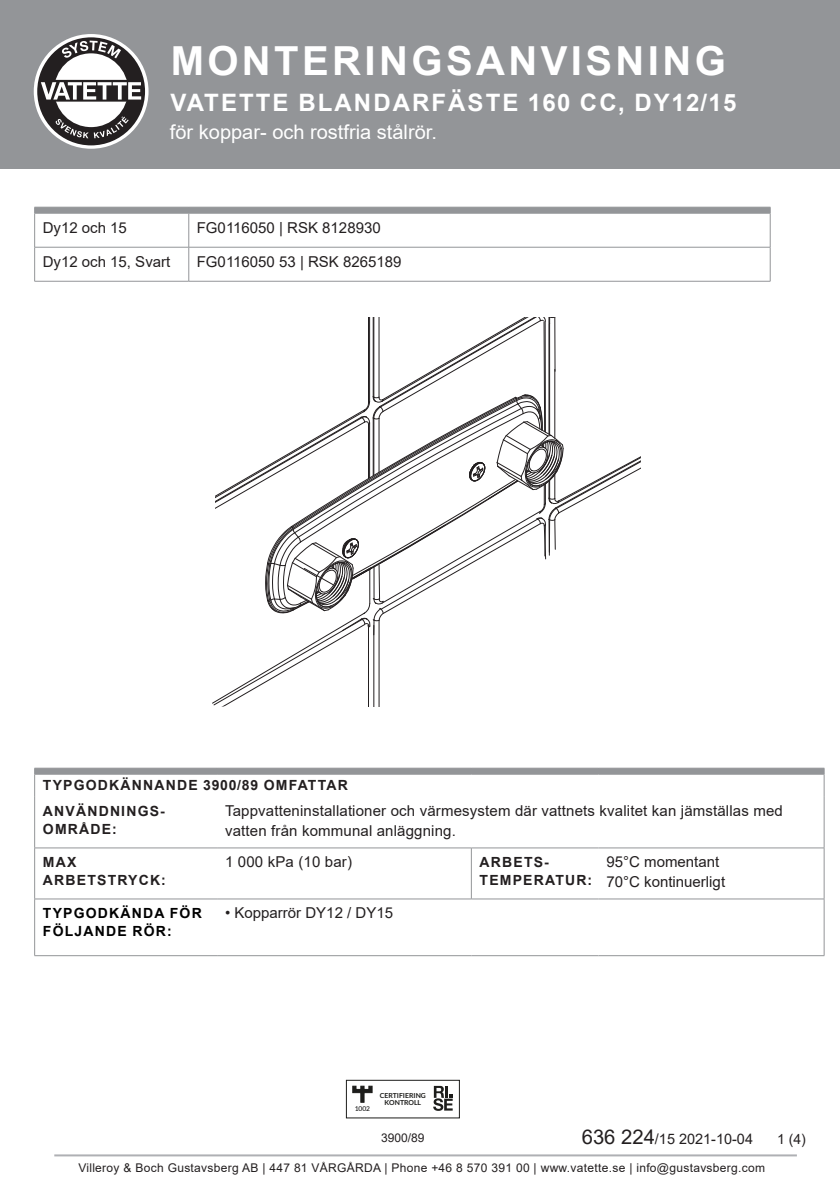
<style>
.page{position:relative;width:840px;height:1191px;background:#fff}
.page>*{position:absolute;margin:0;border:0;box-sizing:border-box;transform-origin:0 0}
.t1{font:700 40px "Arial";letter-spacing:.085em;color:#fff}
.t2{font:700 24px "Arial";letter-spacing:.085em;color:#fff}
.t3{font:20px "Arial";color:#fff}
.t4{font:15px/20px "Arial";letter-spacing:.01em;color:#231f20}
.t5{font:14.4px "Arial";color:#231f20}
.t6{font:700 14px "Arial";letter-spacing:.085em;color:#231f20}
.t7{font:700 14px/18px "Arial";letter-spacing:.085em;color:#000}
.t8{font:14px "Arial";color:#231f20}
.t9{font:12px "Arial";letter-spacing:.025em;color:#231f20}
.t10{font:700 7px/6.4px "Lato";color:#1d1d1b;text-align:center}
.t11{font:6.6px "Lato";color:#000}
.s1{font-size:20.2px}
</style>
<div class="page">
<div style="left:0;top:0;width:839px;height:169px;background:#939598"></div>
<div style="left:34px;top:207px;width:736px;height:6px;background:#939598"></div>
<hr style="left:34px;top:213px;width:155px;height:1px;background:#939598">
<hr style="left:34px;top:213px;width:1px;height:34px;background:#939598">
<hr style="left:189px;top:213px;width:581px;height:1px;background:#939598">
<hr style="left:188px;top:213px;width:1px;height:34px;background:#939598">
<hr style="left:769px;top:213px;width:1px;height:34px;background:#939598">
<hr style="left:34px;top:247px;width:155px;height:1px;background:#939598">
<hr style="left:34px;top:247px;width:1px;height:34px;background:#939598">
<hr style="left:189px;top:247px;width:581px;height:1px;background:#939598">
<hr style="left:188px;top:247px;width:1px;height:34px;background:#939598">
<hr style="left:769px;top:247px;width:1px;height:34px;background:#939598">
<hr style="left:34px;top:281px;width:155px;height:1px;background:#939598">
<hr style="left:189px;top:281px;width:581px;height:1px;background:#939598">
<svg style="left:35px;top:35px;width:113px;height:113px"></svg>
<div style="left:34px;top:34px;width:114px;height:115px;border:2px solid #fff;border-radius:50%"></div>
<div style="left:37px;top:37px;width:108px;height:108px;background:#231f20;border-radius:50%"></div>
<div style="left:54px;top:53px;width:74px;height:74px;background:#fff;border-radius:50%"></div>
<svg style="left:41px;top:80px;width:100px;height:22px"></svg>
<svg style="left:61px;top:41px;width:60px;height:17px"></svg>
<svg style="left:56px;top:116px;width:73px;height:22px"></svg>
<svg style="left:212px;top:317px;width:427px;height:389px"></svg>
<hr style="left:823px;top:797px;width:1px;height:50px;background:#939598">
<hr style="left:34px;top:847px;width:183px;height:1px;background:#939598">
<hr style="left:217px;top:847px;width:254px;height:1px;background:#939598">
<hr style="left:471px;top:847px;width:127px;height:1px;background:#939598">
<hr style="left:470px;top:848px;width:1px;height:50px;background:#939598">
<hr style="left:598px;top:847px;width:225px;height:1px;background:#939598">
<hr style="left:823px;top:848px;width:1px;height:50px;background:#939598">
<hr style="left:34px;top:898px;width:183px;height:1px;background:#939598">
<hr style="left:217px;top:898px;width:254px;height:1px;background:#939598">
<hr style="left:471px;top:898px;width:127px;height:1px;background:#939598">
<hr style="left:598px;top:898px;width:225px;height:1px;background:#939598">
<hr style="left:823px;top:899px;width:1px;height:56px;background:#939598">
<svg style="left:34px;top:768px;width:790px;height:29px"></svg>
<hr style="left:34px;top:797px;width:1px;height:50px;background:#939598">
<hr style="left:34px;top:848px;width:1px;height:50px;background:#939598">
<hr style="left:34px;top:899px;width:1px;height:56px;background:#939598">
<hr style="left:34px;top:955px;width:183px;height:1px;background:#939598">
<hr style="left:217px;top:955px;width:254px;height:1px;background:#939598">
<hr style="left:471px;top:955px;width:127px;height:1px;background:#939598">
<hr style="left:598px;top:955px;width:225px;height:1px;background:#939598">
<hr style="left:54px;top:1154px;width:742px;height:2px;background:#afb0b4">
<div style="left:346px;top:1080px;width:113px;height:38px;border:1px solid #1d1d1b"></div>
<svg style="left:433px;top:1085px;width:19px;height:25px"></svg>
<svg style="left:352px;top:1086px;width:20px;height:16px"></svg>
<p class="t1" style="left:170px;top:32px;width:556px">MONTERINGSANVISNING</p>
<p class="t2" style="left:170px;top:85px;width:567px">VATETTE BLANDARFÄSTE 160 CC, DY12/15</p>
<p class="t3" style="left:170px;top:118px;width:268px">för koppar- och rostfria stålrör.</p>
<p class="t4" style="left:43px;top:217px;width:86px">Dy12 och 15</p>
<p class="t4" style="left:197px;top:217px;width:185px">FG0116050 | RSK 8128930</p>
<p class="t4" style="left:43px;top:251px;width:129px">Dy12 och 15, Svart</p>
<p class="t4" style="left:197px;top:251px;width:206px">FG0116050 53 | RSK 8265189</p>
<p class="t6" style="left:43px;top:775px;width:306px">TYPGODKÄNNANDE 3900/89 OMFATTAR</p>
<p class="t6" style="left:43px;top:801px;width:123px">ANVÄNDNINGS-</p>
<p class="t6" style="left:43px;top:819px;width:75px">OMRÅDE:</p>
<p class="t4" style="left:225px;top:801px;width:559px">Tappvatteninstallationer och värmesystem där vattnets kvalitet kan jämställas med vatten från kommunal anläggning.</p>
<p class="t6" style="left:43px;top:852px;width:35px">MAX</p>
<p class="t6" style="left:43px;top:870px;width:124px">ARBETSTRYCK:</p>
<p class="t4" style="left:225px;top:852px;width:128px">1 000 kPa (10 bar)</p>
<p class="t6" style="left:479px;top:852px;width:71px">ARBETS-</p>
<p class="t6" style="left:479px;top:870px;width:114px">TEMPERATUR:</p>
<p class="t7" style="left:43px;top:904px;width:160px">TYPGODKÄNDA FÖR<br>FÖLJANDE RÖR:</p>
<p class="t4" style="left:225px;top:903px;width:169px">• Kopparrör DY12 / DY15</p>
<p class="t4" style="left:606px;top:852px;width:114px">95°C momentant</p>
<p class="t4" style="left:606px;top:872px;width:120px">70°C kontinuerligt</p>
<p class="t11" style="left:354px;top:1104px;width:17px">1002</p>
<p class="t10" style="left:379px;top:1092px;width:48px">CERTIFIERING<br>KONTROLL</p>
<p class="t9" style="left:381px;top:1130px;width:45px">3900/89</p>
<p class="t5" style="left:581px;top:1129px;width:173px"><span class="s1">636 224</span>/15 2021-10-04</p>
<p class="t8" style="left:776px;top:1129px;width:30px">1 (4)</p>
<p class="t9" style="left:78px;top:1159px;width:688px">Villeroy &amp; Boch Gustavsberg AB | 447 81 VÅRGÅRDA | Phone +46 8 570 391 00 | www.vatette.se | info@gustavsberg.com</p>
</div>
